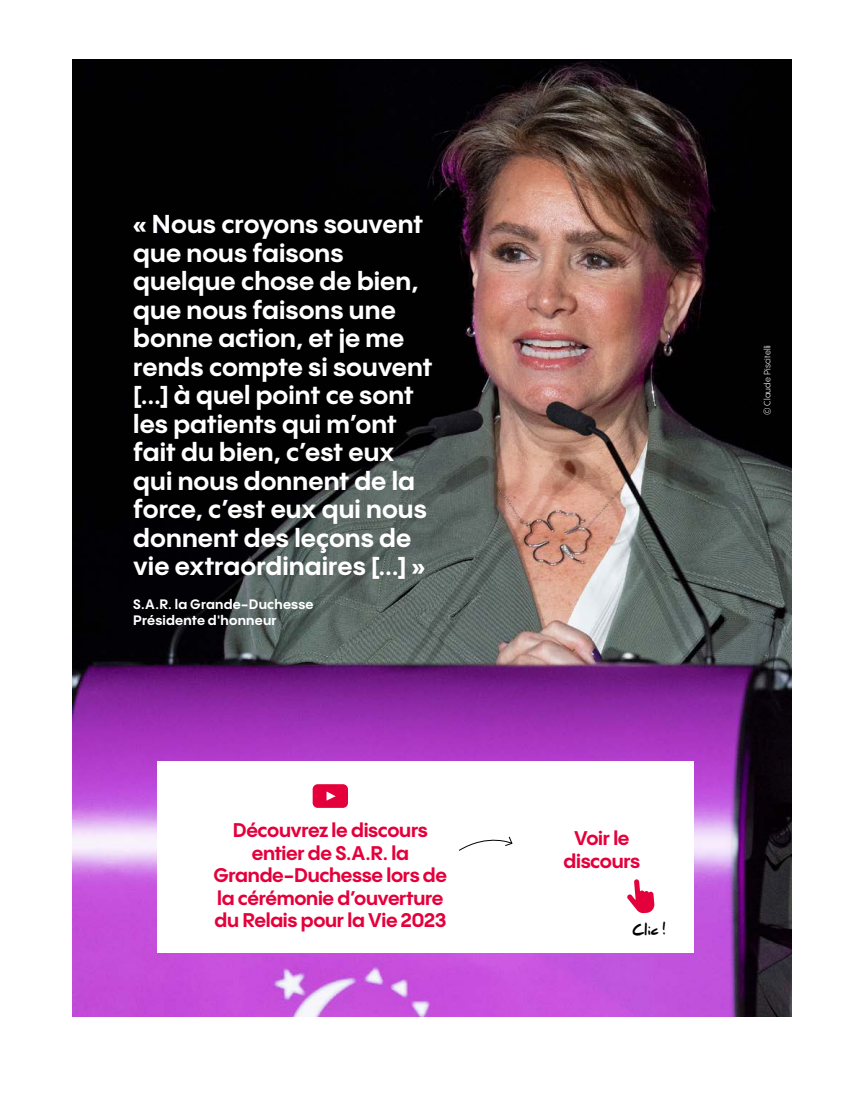
<style>
.page{position:relative;width:851px;height:1106px;background:#fff}
.page>*{position:absolute;margin:0;border:0;box-sizing:border-box;transform-origin:0 0}
.t1{font:700 25.5px/28.5px "PP Pangram Sans";color:#fff}
.t2{font:700 19.5px/22.5px "PP Pangram Sans";letter-spacing:-.015em;color:#e4003b;text-align:center}
.t3{font:700 13.5px/16.5px "PP Pangram Sans";letter-spacing:.015em;color:#fff}
.t4{font:900 13.5px "Daniel";color:#000}
.t5{font:9px "PP Pangram Sans Compact";letter-spacing:.025em;color:#fff}
</style>
<div class="page">
<img style="left:72px;top:60px;width:719px;height:956px">
<div style="left:157px;top:761px;width:536px;height:191px;background:#fff"></div>
<div style="left:312px;top:784px;width:36px;height:24px;background:#e4003b;border-radius:5px"></div>
<svg style="left:326px;top:791px;width:9px;height:9px"></svg>
<svg style="left:459px;top:836px;width:53px;height:15px"></svg>
<svg style="left:627px;top:879px;width:27px;height:34px"></svg>
<p class="t1" style="left:133px;top:209px;width:301px">« Nous croyons souvent que nous faisons quelque chose de bien, que nous faisons une bonne action, et je me rends compte si souvent [...] à quel point ce sont les patients qui m’ont fait du bien, c’est eux qui nous donnent de la force, c’est eux qui nous donnent des leçons de vie extraordinaires [...] »</p>
<p class="t3" style="left:133px;top:595px;width:182px">S.A.R. la Grande-Duchesse<br>Présidente d'honneur</p>
<p class="t2" style="left:213px;top:818px;width:235px">Découvrez le discours entier de S.A.R. la<br>Grande-Duchesse lors de la cérémonie d’ouverture du Relais pour la Vie 2023</p>
<p class="t2" style="left:563px;top:826px;width:78px">Voir le discours</p>
<p class="t4" style="left:632px;top:923px;width:36px;rotate:-4deg">Clic !</p>
<p class="t5" style="left:761px;top:415px;width:72px;rotate:-90deg">© Claude Piscitelli</p>
</div>
